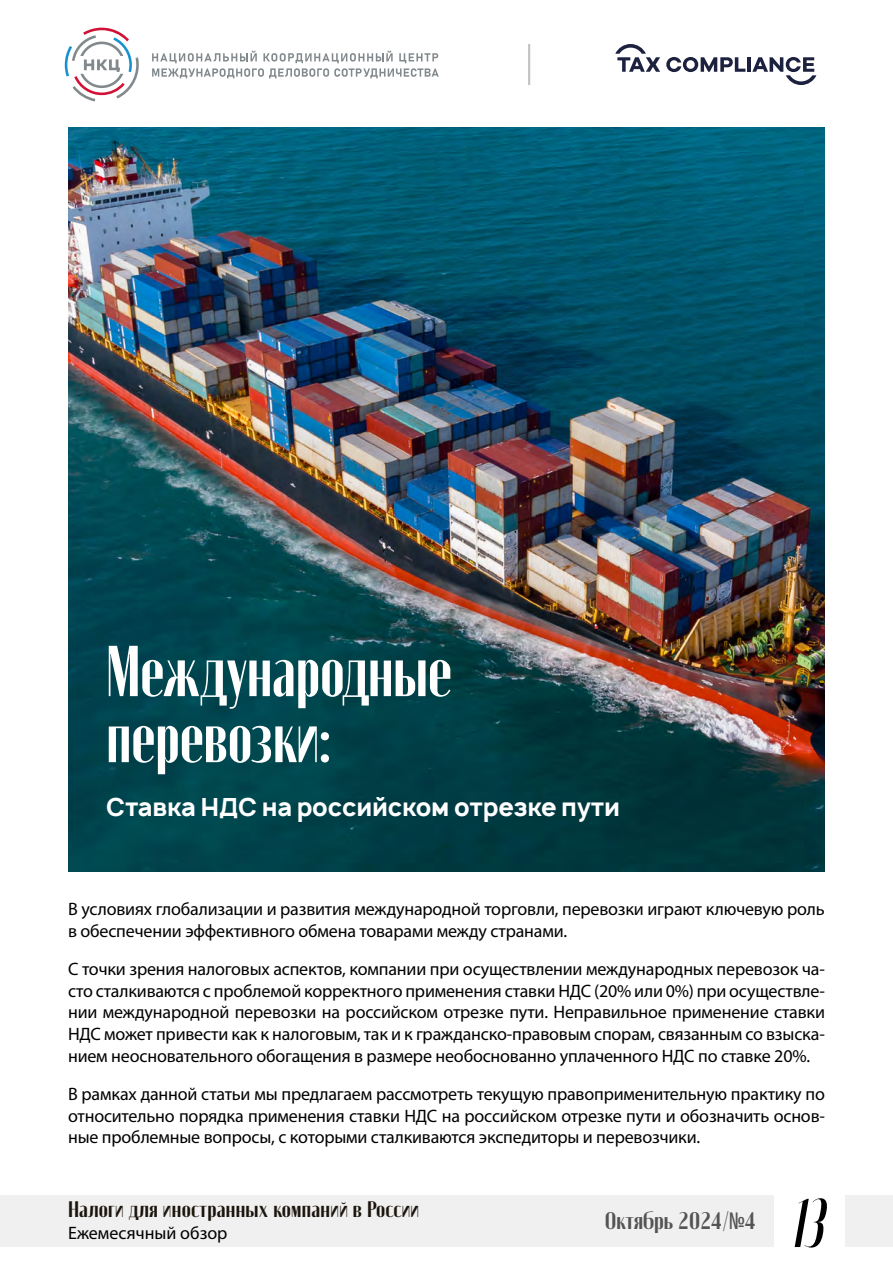
<style>
.page{position:relative;width:893px;height:1263px;background:#fff}
.page>*{position:absolute;margin:0;border:0;box-sizing:border-box;transform-origin:0 0}
.t1{font:72px/66px "Moniqa Extra Bold Narrow Heading";color:#fff}
.t2{font:69px "Moniqa Bold Cond Ita Display";color:#000}
.t3{font:700 24px "Manrope";letter-spacing:-.01em;color:#fff}
.t4{font:24px "Moniqa Extra Bold Heading";letter-spacing:-.005em;color:#555454;scale:1.06 1}
.t5{font:22.5px "Moniqa Extra Bold Heading";letter-spacing:.01em;color:#1b150d;scale:1.06 1}
.t6{font:18px/21.6px "Myriad Pro";letter-spacing:-.01em;color:#000;text-align:justify}
.s1{font-family:"Andale Mono"}
</style>
<div class="page">
<div style="left:0;top:1195px;width:774px;height:52px;background:#f0f0f0"></div>
<div style="left:845px;top:1195px;width:48px;height:52px;background:#f0f0f0"></div>
<svg style="left:65px;top:28px;width:74px;height:73px"></svg>
<svg style="left:152px;top:51px;width:287px;height:27px"></svg>
<hr style="left:528px;top:44px;width:2px;height:41px;background:#c2c1c1">
<svg style="left:615px;top:44px;width:45px;height:28px"></svg>
<svg style="left:666px;top:57px;width:79px;height:15px"></svg>
<hr style="left:747px;top:57px;width:4px;height:15px;background:#1c213f">
<svg style="left:752px;top:57px;width:64px;height:28px"></svg>
<img style="left:68px;top:128px;width:757px;height:744px">
<h1 class="t1" style="left:106px;top:639px;width:347px">Международные перевозки:</h1>
<h3 class="t3" style="left:106px;top:791px;width:515px">Ставка НДС на российском отрезке пути</h3>
<p class="t6" style="left:68px;top:898px;width:758px">В условиях глобализации и развития международной торговли, перевозки играют ключевую роль в обеспечении эффективного обмена товарами между странами.</p>
<p class="t6" style="left:68px;top:958px;width:758px">С точки зрения налоговых аспектов, компании при осуществлении международных перевозок ча&shy;сто сталкиваются с проблемой корректного применения ставки НДС (20% или 0%) при осуществле&shy;нии международной перевозки на российском отрезке пути. Неправильное применение ставки НДС может привести как к налоговым, так и к гражданско-правовым спорам, связанным со взыска&shy;нием неосновательного обогащения в размере необоснованно уплаченного НДС по ставке 20%.</p>
<p class="t6" style="left:68px;top:1083px;width:758px">В рамках данной статьи мы предлагаем рассмотреть текущую правоприменительную практику по относительно порядка применения ставки НДС на российском отрезке пути и обозначить основ&shy;ные проблемные вопросы, с которыми сталкиваются экспедиторы и перевозчики.</p>
<p class="t5" style="left:68px;top:1198px;width:333px">Налоги для иностранных компаний в России</p>
<p class="t6" style="left:68px;top:1222px;width:161px">Ежемесячный обзор</p>
<h3 class="t4" style="left:605px;top:1208px;width:144px">Октябрь 2024/<span class="s1">№</span>4</h3>
<h2 class="t2" style="left:793px;top:1188px;width:36px">13</h2>
</div>
